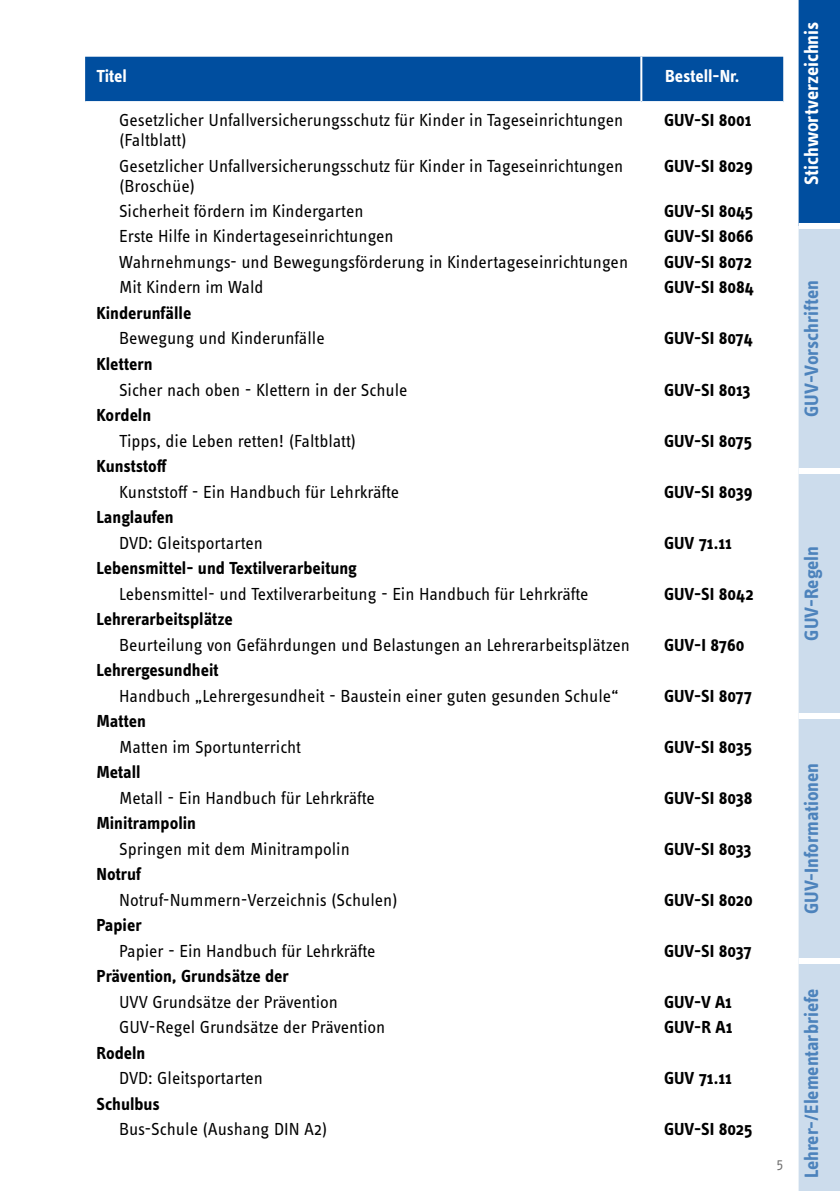
<style>
.page{position:relative;width:840px;height:1191px;background:#fff}
.page>*{position:absolute;margin:0;border:0;box-sizing:border-box;transform-origin:0 0}
.t1{font:700 20px "Info OT Text";color:#4d83bc}
.t2{font:700 20px "Info OT Text";color:#fff}
.t3{font:18px/20px "Info OT Text";color:#000}
.t4{font:700 18px "Info OT Text";color:#000}
.t5{font:700 18px "Info OT Text";color:#fff}
.t6{font:14px "Info OT Text";color:#6f6f6f}
</style>
<div class="page">
<div style="left:798px;top:229px;width:41px;height:962px;background:#ccdcec"></div>
<div style="left:796px;top:0;width:43px;height:226px;background:#004e9f"></div>
<hr style="left:794px;top:0;width:4px;height:226px;background:#fff">
<div style="left:798px;top:958px;width:41px;height:6px;background:#fff"></div>
<div style="left:798px;top:713px;width:41px;height:6px;background:#fff"></div>
<div style="left:798px;top:468px;width:41px;height:6px;background:#fff"></div>
<div style="left:798px;top:223px;width:41px;height:6px;background:#fff"></div>
<div style="left:85px;top:57px;width:697px;height:45px;background:#004e9f"></div>
<p class="t5" style="left:96px;top:65px;width:32px">Titel</p>
<p class="t5" style="left:664px;top:65px;width:76px">Bestell-Nr.</p>
<p class="t3" style="left:119px;top:110px;width:505px">Gesetzlicher Unfallversicherungsschutz für Kinder in Tageseinrichtungen (Faltblatt)</p>
<p class="t4" style="left:663px;top:109px;width:89px">GUV-SI 8001</p>
<p class="t3" style="left:119px;top:155px;width:505px">Gesetzlicher Unfallversicherungsschutz für Kinder in Tageseinrichtungen (Broschüe)</p>
<p class="t4" style="left:663px;top:154px;width:90px">GUV-SI 8029</p>
<p class="t3" style="left:119px;top:200px;width:246px">Sicherheit fördern im Kindergarten</p>
<p class="t4" style="left:663px;top:200px;width:91px">GUV-SI 8045</p>
<p class="t3" style="left:119px;top:226px;width:276px">Erste Hilfe in Kindertageseinrichtungen</p>
<p class="t4" style="left:663px;top:225px;width:91px">GUV-SI 8066</p>
<p class="t3" style="left:119px;top:251px;width:510px">Wahrnehmungs- und Bewegungsförderung in Kindertageseinrichtungen</p>
<p class="t4" style="left:663px;top:251px;width:89px">GUV-SI 8072</p>
<p class="t3" style="left:119px;top:277px;width:146px">Mit Kindern im Wald</p>
<p class="t4" style="left:663px;top:276px;width:92px">GUV-SI 8084</p>
<p class="t4" style="left:96px;top:302px;width:96px">Kinderunfälle</p>
<p class="t3" style="left:119px;top:328px;width:207px">Bewegung und Kinderunfälle</p>
<p class="t4" style="left:663px;top:327px;width:90px">GUV-SI 8074</p>
<p class="t4" style="left:96px;top:353px;width:58px">Klettern</p>
<p class="t3" style="left:119px;top:379px;width:290px">Sicher nach oben - Klettern in der Schule</p>
<p class="t4" style="left:663px;top:378px;width:88px">GUV-SI 8013</p>
<p class="t4" style="left:96px;top:404px;width:56px">Kordeln</p>
<p class="t3" style="left:119px;top:430px;width:238px">Tipps, die Leben retten! (Faltblatt)</p>
<p class="t4" style="left:663px;top:429px;width:89px">GUV-SI 8075</p>
<p class="t4" style="left:96px;top:455px;width:72px">Kunststoff</p>
<p class="t3" style="left:119px;top:481px;width:281px">Kunststoff - Ein Handbuch für Lehrkräfte</p>
<p class="t4" style="left:663px;top:480px;width:90px">GUV-SI 8039</p>
<p class="t4" style="left:96px;top:506px;width:79px">Langlaufen</p>
<p class="t3" style="left:119px;top:532px;width:145px">DVD: Gleitsportarten</p>
<p class="t4" style="left:663px;top:531px;width:69px">GUV 71.11</p>
<p class="t4" style="left:96px;top:557px;width:262px">Lebensmittel- und Textilverarbeitung</p>
<p class="t3" style="left:119px;top:583px;width:470px">Lebensmittel- und Textilverarbeitung - Ein Handbuch für Lehrkräfte</p>
<p class="t4" style="left:663px;top:582px;width:91px">GUV-SI 8042</p>
<p class="t4" style="left:96px;top:608px;width:137px">Lehrerarbeitsplätze</p>
<p class="t3" style="left:119px;top:634px;width:512px">Beurteilung von Gefährdungen und Belastungen an Lehrerarbeitsplätzen</p>
<p class="t4" style="left:663px;top:633px;width:82px">GUV-I 8760</p>
<p class="t4" style="left:96px;top:659px;width:124px">Lehrergesundheit</p>
<p class="t3" style="left:119px;top:685px;width:501px">Handbuch „Lehrergesundheit - Baustein einer guten gesunden Schule“</p>
<p class="t4" style="left:663px;top:684px;width:89px">GUV-SI 8077</p>
<p class="t4" style="left:96px;top:710px;width:51px">Matten</p>
<p class="t3" style="left:119px;top:736px;width:183px">Matten im Sportunterricht</p>
<p class="t4" style="left:663px;top:735px;width:89px">GUV-SI 8035</p>
<p class="t4" style="left:96px;top:761px;width:46px">Metall</p>
<p class="t3" style="left:119px;top:787px;width:257px">Metall - Ein Handbuch für Lehrkräfte</p>
<p class="t4" style="left:663px;top:786px;width:90px">GUV-SI 8038</p>
<p class="t4" style="left:96px;top:812px;width:101px">Minitrampolin</p>
<p class="t3" style="left:119px;top:838px;width:232px">Springen mit dem Minitrampolin</p>
<p class="t4" style="left:663px;top:837px;width:89px">GUV-SI 8033</p>
<p class="t4" style="left:96px;top:863px;width:46px">Notruf</p>
<p class="t3" style="left:119px;top:889px;width:280px">Notruf-Nummern-Verzeichnis (Schulen)</p>
<p class="t4" style="left:663px;top:888px;width:90px">GUV-SI 8020</p>
<p class="t4" style="left:96px;top:914px;width:47px">Papier</p>
<p class="t3" style="left:119px;top:940px;width:258px">Papier - Ein Handbuch für Lehrkräfte</p>
<p class="t4" style="left:663px;top:939px;width:89px">GUV-SI 8037</p>
<p class="t4" style="left:96px;top:965px;width:194px">Prävention, Grundsätze der</p>
<p class="t3" style="left:119px;top:991px;width:220px">UVV Grundsätze der Prävention</p>
<p class="t4" style="left:663px;top:990px;width:69px">GUV-V A1</p>
<p class="t3" style="left:119px;top:1017px;width:267px">GUV-Regel Grundsätze der Prävention</p>
<p class="t4" style="left:663px;top:1016px;width:70px">GUV-R A1</p>
<p class="t4" style="left:96px;top:1041px;width:50px">Rodeln</p>
<p class="t3" style="left:119px;top:1068px;width:145px">DVD: Gleitsportarten</p>
<p class="t4" style="left:663px;top:1067px;width:69px">GUV 71.11</p>
<p class="t4" style="left:96px;top:1092px;width:65px">Schulbus</p>
<p class="t3" style="left:119px;top:1119px;width:209px">Bus-Schule (Aushang DIN A2)</p>
<p class="t4" style="left:663px;top:1118px;width:90px">GUV-SI 8025</p>
<p class="t2" style="left:798px;top:185px;width:164px;rotate:-90deg">Stichwortverzeichnis</p>
<p class="t1" style="left:798px;top:417px;width:138px;rotate:-90deg">GUV-Vorschriften</p>
<p class="t1" style="left:798px;top:640px;width:96px;rotate:-90deg">GUV-Regeln</p>
<p class="t1" style="left:798px;top:914px;width:153px;rotate:-90deg">GUV-Informationen</p>
<p class="t6" style="left:776px;top:1154px;width:8px">5</p>
<p class="t1" style="left:798px;top:1178px;width:191px;rotate:-90deg">Lehrer-/Elementarbriefe</p>
</div>
